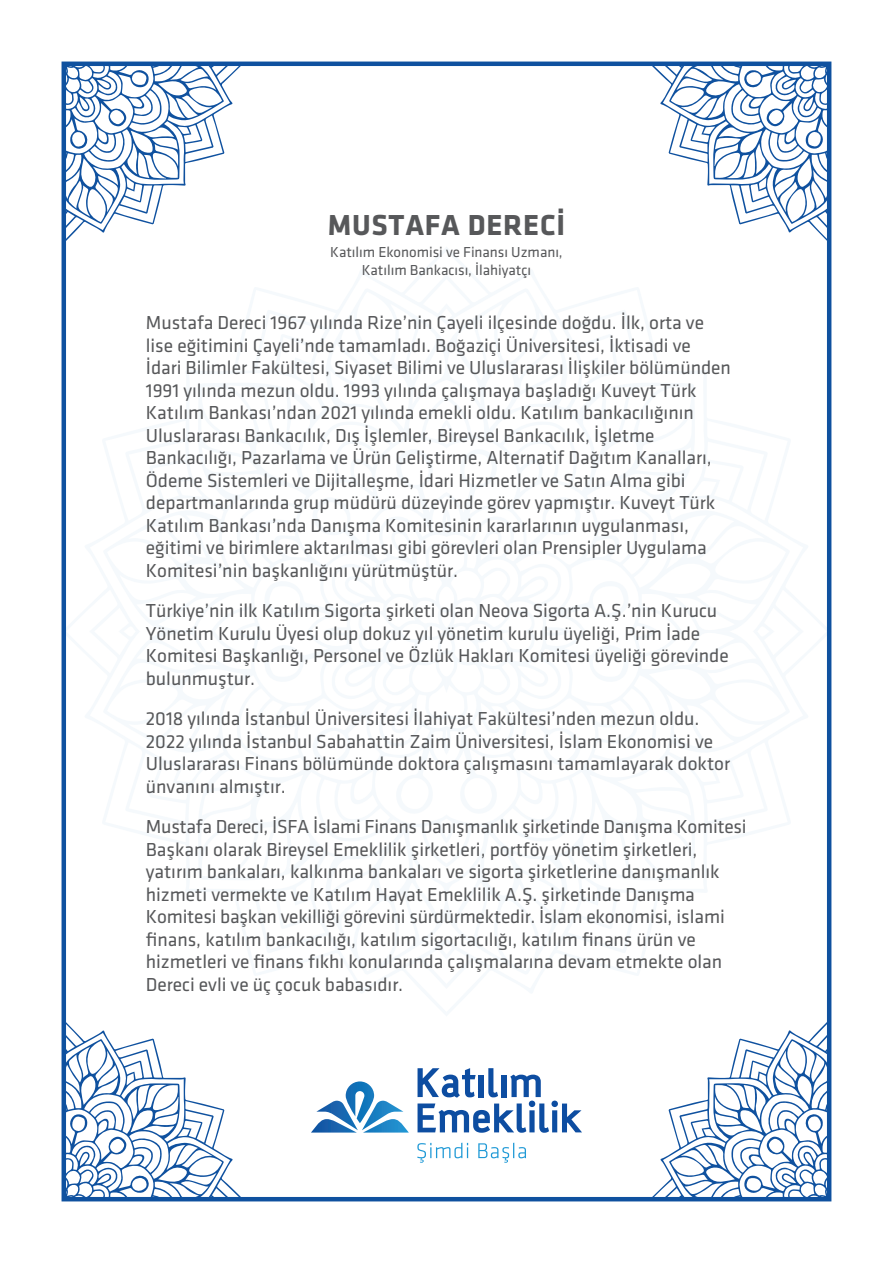
<style>
.page{position:relative;width:893px;height:1263px;background:#fff}
.page>*{position:absolute;margin:0;border:0;box-sizing:border-box;transform-origin:0 0}
.t1{font:700 30px "Klavika";letter-spacing:.025em;color:#57585a}
.t2{font:19.5px/22.5px "Klavika";color:#57585a}
.t3{font:15px/18px "Klavika";color:#57585a;text-align:center}
</style>
<div class="page">
<svg style="left:653px;top:67px;width:173px;height:173px"></svg>
<svg style="left:67px;top:1023px;width:173px;height:173px"></svg>
<svg style="left:67px;top:67px;width:173px;height:173px"></svg>
<svg style="left:653px;top:1023px;width:173px;height:173px"></svg>
<div style="left:62px;top:62px;width:769px;height:1139px;border:4px solid #0f519f"></div>
<svg style="left:417px;top:1143px;width:51px;height:20px"></svg>
<svg style="left:478px;top:1143px;width:48px;height:20px"></svg>
<svg style="left:418px;top:1068px;width:164px;height:65px"></svg>
<svg style="left:311px;top:1081px;width:98px;height:51px"></svg>
<h1 class="t1" style="left:328px;top:208px;width:239px">MUSTAFA DERECİ</h1>
<p class="t3" style="left:330px;top:244px;width:234px">Katılım Ekonomisi ve Finansı Uzmanı,<br>Katılım Bankacısı, İlahiyatçı</p>
<p class="t2" style="left:146px;top:312px;width:587px">Mustafa Dereci 1967 yılında Rize’nin Çayeli ilçesinde doğdu. İlk, orta ve lise eğitimini Çayeli’nde tamamladı. Boğaziçi Üniversitesi, İktisadi ve İdari Bilimler Fakültesi, Siyaset Bilimi ve Uluslararası İlişkiler bölümünden 1991 yılında mezun oldu. 1993 yılında çalışmaya başladığı Kuveyt Türk Katılım Bankası’ndan 2021 yılında emekli oldu. Katılım bankacılığının Uluslararası Bankacılık, Dış İşlemler, Bireysel Bankacılık, İşletme Bankacılığı, Pazarlama ve Ürün Geliştirme, Alternatif Dağıtım Kanalları, Ödeme Sistemleri ve Dijitalleşme, İdari Hizmetler ve Satın Alma gibi departmanlarında grup müdürü düzeyinde görev yapmıştır. Kuveyt Türk Katılım Bankası’nda Danışma Komitesinin kararlarının uygulanması, eğitimi ve birimlere aktarılması gibi görevleri olan Prensipler Uygulama Komitesi’nin başkanlığını yürütmüştür.</p>
<p class="t2" style="left:146px;top:600px;width:584px">Türkiye’nin ilk Katılım Sigorta şirketi olan Neova Sigorta A.Ş.’nin Kurucu Yönetim Kurulu Üyesi olup dokuz yıl yönetim kurulu üyeliği, Prim İade Komitesi Başkanlığı, Personel ve Özlük Hakları Komitesi üyeliği görevinde bulunmuştur.</p>
<p class="t2" style="left:146px;top:708px;width:586px">2018 yılında İstanbul Üniversitesi İlahiyat Fakültesi’nden mezun oldu.<br>2022 yılında İstanbul Sabahattin Zaim Üniversitesi, İslam Ekonomisi ve Uluslararası Finans bölümünde doktora çalışmasını tamamlayarak doktor ünvanını almıştır.</p>
<p class="t2" style="left:146px;top:816px;width:602px">Mustafa Dereci, İSFA İslami Finans Danışmanlık şirketinde Danışma Komitesi Başkanı olarak Bireysel Emeklilik şirketleri, portföy yönetim şirketleri, yatırım bankaları, kalkınma bankaları ve sigorta şirketlerine danışmanlık hizmeti vermekte ve Katılım Hayat Emeklilik A.Ş. şirketinde Danışma Komitesi başkan vekilliği görevini sürdürmektedir. İslam ekonomisi, islami finans, katılım bankacılığı, katılım sigortacılığı, katılım finans ürün ve hizmetleri ve finans fıkhı konularında çalışmalarına devam etmekte olan Dereci evli ve üç çocuk babasıdır.</p>
</div>
